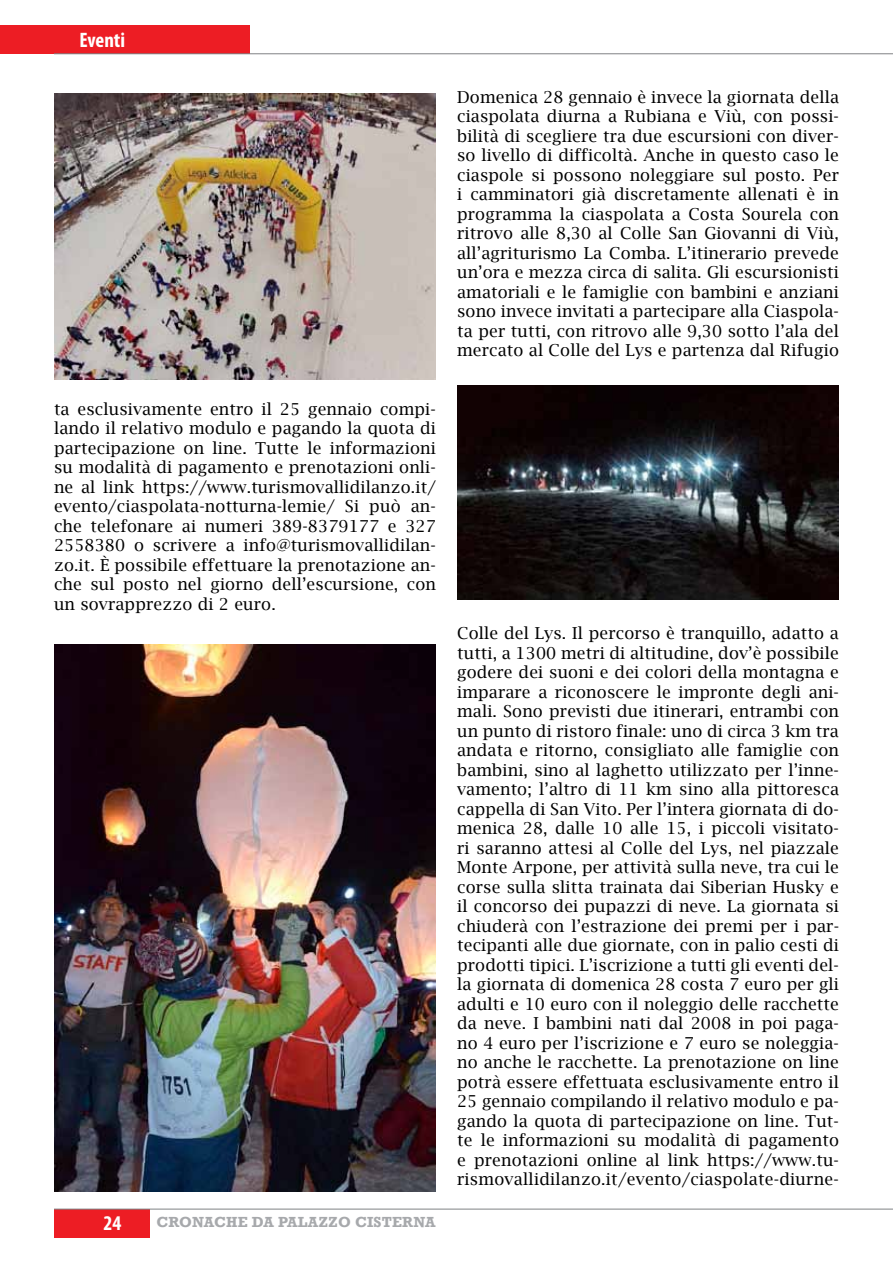
<style>
.page{position:relative;width:893px;height:1263px;background:#fff}
.page>*{position:absolute;margin:0;border:0;box-sizing:border-box;transform-origin:0 0}
.t1{font:700 condensed 21px "Myriad Pro";color:#fff}
.t2{font:16.5px/19.5px "Lucida Bright";letter-spacing:.01em;color:#000;text-align:justify}
.t3{font:700 15px "Rockwell";letter-spacing:.01em;color:#a7a9ac}
</style>
<div class="page">
<div style="left:0;top:25px;width:250px;height:29px;background:#ed1d24"></div>
<hr style="left:54px;top:54px;width:839px;height:1px;background:#808285">
<div style="left:54px;top:1209px;width:96px;height:28px;background:#ed1d24"></div>
<hr style="left:54px;top:1209px;width:839px;height:1px;background:#808285">
<img style="left:54px;top:93px;width:382px;height:286px">
<img style="left:458px;top:386px;width:381px;height:213px">
<img style="left:54px;top:645px;width:381px;height:546px">
<p class="t1" style="left:80px;top:27px;width:47px">Eventi</p>
<p class="t2" style="left:54px;top:399px;width:383px">ta esclusivamente entro il 25 gennaio compi&shy;lando il relativo modulo e pagando la quota di partecipazione on line. Tutte le informazioni su modalità di pagamento e prenotazioni onli&shy;ne al link https://www.turismovallidilanzo.it/ evento/ciaspolata-notturna-lemie/ Si può an&shy;che telefonare ai numeri 389-8379177 e 327<br>2558380 o scrivere a info@turismovallidilan&shy;zo.it. È possibile effettuare la prenotazione an&shy;che sul posto nel giorno dell’escursione, con un sovrapprezzo di 2 euro.</p>
<p class="t1" style="left:104px;top:1210px;width:19px">24</p>
<p class="t3" style="left:156px;top:1213px;width:281px">CRONACHE DA PALAZZO CISTERNA</p>
<p class="t2" style="left:457px;top:87px;width:383px">Domenica 28 gennaio è invece la giornata della ciaspolata diurna a Rubiana e Viù, con possi&shy;bilità di scegliere tra due escursioni con diver&shy;so livello di difficoltà. Anche in questo caso le ciaspole si possono noleggiare sul posto. Per i camminatori già discretamente allenati è in programma la ciaspolata a Costa Sourela con ritrovo alle 8,30 al Colle San Giovanni di Viù, all’agriturismo La Comba. L’itinerario prevede un’ora e mezza circa di salita. Gli escursionisti amatoriali e le famiglie con bambini e anziani sono invece invitati a partecipare alla Ciaspola&shy;ta per tutti, con ritrovo alle 9,30 sotto l’ala del mercato al Colle del Lys e partenza dal Rifugio</p>
<p class="t2" style="left:457px;top:623px;width:383px">Colle del Lys. Il percorso è tranquillo, adatto a tutti, a 1300 metri di altitudine, dov’è possibile godere dei suoni e dei colori della montagna e imparare a riconoscere le impronte degli ani&shy;mali. Sono previsti due itinerari, entrambi con un punto di ristoro finale: uno di circa 3 km tra andata e ritorno, consigliato alle famiglie con bambini, sino al laghetto utilizzato per l’inne&shy;vamento; l’altro di 11 km sino alla pittoresca cappella di San Vito. Per l’intera giornata di do&shy;menica 28, dalle 10 alle 15, i piccoli visitato&shy;ri saranno attesi al Colle del Lys, nel piazzale Monte Arpone, per attività sulla neve, tra cui le corse sulla slitta trainata dai Siberian Husky e il concorso dei pupazzi di neve. La giornata si chiuderà con l’estrazione dei premi per i par&shy;tecipanti alle due giornate, con in palio cesti di prodotti tipici. L’iscrizione a tutti gli eventi del&shy;la giornata di domenica 28 costa 7 euro per gli adulti e 10 euro con il noleggio delle racchette da neve. I bambini nati dal 2008 in poi paga&shy;no 4 euro per l’iscrizione e 7 euro se noleggia&shy;no anche le racchette. La prenotazione on line potrà essere effettuata esclusivamente entro il 25 gennaio compilando il relativo modulo e pa&shy;gando la quota di partecipazione on line. Tut&shy;te le informazioni su modalità di pagamento e prenotazioni online al link https://www.tu&shy;rismovallidilanzo.it/evento/ciaspolate-diurne-</p>
</div>
